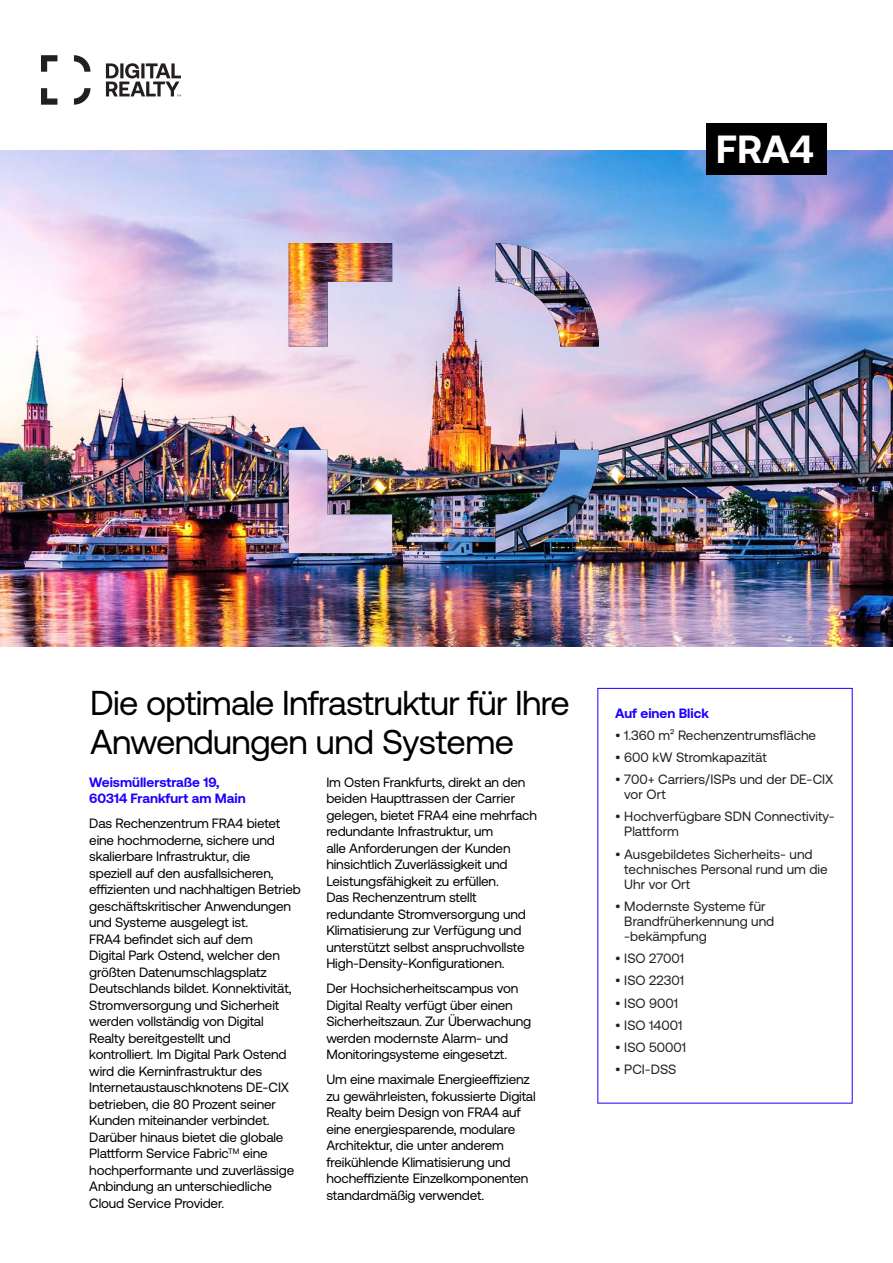
<style>
.page{position:relative;width:893px;height:1263px;background:#fff}
.page>*{position:absolute;margin:0;border:0;box-sizing:border-box;transform-origin:0 0}
.t1{font:700 39.15px "Aeonik";color:#fff}
.t2{font:34.5px/39px "Aeonik Pro";letter-spacing:-.02em;color:#000}
.t3{font:13.5px/16.5px "Aeonik Pro";letter-spacing:-.01em;color:#000}
.t4{font:13.5px/15px "Aeonik Pro";color:#231f20}
.t5{font:700 13.5px/16.5px "Aeonik Pro";color:#1f00ff}
</style>
<div class="page">
<img style="left:0;top:151px;width:893px;height:495px">
<img style="left:495px;top:450px;width:104px;height:103px">
<img style="left:495px;top:243px;width:104px;height:103px">
<img style="left:289px;top:450px;width:103px;height:103px">
<img style="left:289px;top:243px;width:103px;height:103px">
<div style="left:706px;top:123px;width:120px;height:52px;background:#000"></div>
<svg style="left:106px;top:63px;width:75px;height:33px"></svg>
<svg style="left:41px;top:55px;width:49px;height:50px"></svg>
<p class="t1" style="left:716px;top:127px;width:100px">FRA4</p>
<p class="t2" style="left:90px;top:683px;width:481px">Die optimale Infrastruktur für Ihre<br>Anwendungen und Systeme</p>
<p class="t5" style="left:89px;top:774px;width:158px">Weismüllerstraße 19,<br>60314 Frankfurt am Main</p>
<p class="t3" style="left:89px;top:815px;width:213px">Das Rechenzentrum FRA4 bietet eine hochmoderne, sichere und skalierbare Infrastruktur, die<br>speziell auf den ausfallsicheren, effizienten und nachhaltigen Betrieb geschäftskritischer Anwendungen und Systeme ausgelegt ist.<br>FRA4 befindet sich auf dem<br>Digital Park Ostend, welcher den größten Datenumschlagsplatz<br>Deutschlands bildet. Konnektivität,<br>Stromversorgung und Sicherheit werden vollständig von Digital<br>Realty bereitgestellt und<br>kontrolliert. Im Digital Park Ostend wird die Kerninfrastruktur des<br>Internetaustauschknotens DE-CIX betrieben, die 80 Prozent seiner<br>Kunden miteinander verbindet.<br>Darüber hinaus bietet die globale<br>Plattform Service Fabric<sup>TM</sup> eine hochperformante und zuverlässige<br>Anbindung an unterschiedliche<br>Cloud Service Provider.</p>
<p class="t3" style="left:326px;top:774px;width:212px">Im Osten Frankfurts, direkt an den beiden Haupttrassen der Carrier gelegen, bietet FRA4 eine mehrfach redundante Infrastruktur, um<br>alle Anforderungen der Kunden hinsichtlich Zuverlässigkeit und Leistungsfähigkeit zu erfüllen.<br>Das Rechenzentrum stellt redundante Stromversorgung und Klimatisierung zur Verfügung und unterstützt selbst anspruchvollste High-Density-Konfigurationen.</p>
<p class="t3" style="left:326px;top:980px;width:206px">Der Hochsicherheitscampus von<br>Digital Realty verfügt über einen<br>Sicherheitszaun. Zur Überwachung werden modernste Alarm- und<br>Monitoringsysteme eingesetzt.</p>
<p class="t3" style="left:326px;top:1071px;width:211px">Um eine maximale Energieeffizienz zu gewährleisten, fokussierte Digital Realty beim Design von FRA4 auf eine energiesparende, modulare Architektur, die unter anderem freikühlende Klimatisierung und hocheffiziente Einzelkomponenten standardmäßig verwendet.</p>
<p class="t5" style="left:615px;top:705px;width:95px">Auf einen Blick</p>
<p class="t4" style="left:615px;top:727px;width:202px">• 1.360 m² Rechenzentrumsfläche</p>
<p class="t4" style="left:615px;top:750px;width:153px">• 600 kW Stromkapazität</p>
<p class="t4" style="left:624px;top:772px;width:211px;text-indent:-9px">• 700+ Carriers/ISPs und der DE-CIX vor Ort</p>
<p class="t4" style="left:624px;top:809px;width:212px;text-indent:-9px">• Hochverfügbare SDN Connectivity-<br>Plattform</p>
<p class="t4" style="left:624px;top:846px;width:205px;text-indent:-9px">• Ausgebildetes Sicherheits- und technisches Personal rund um die<br>Uhr vor Ort</p>
<p class="t4" style="left:624px;top:899px;width:151px;text-indent:-9px">• Modernste Systeme für<br>Brandfrüherkennung und -bekämpfung</p>
<p class="t4" style="left:615px;top:951px;width:70px">• ISO 27001</p>
<p class="t4" style="left:615px;top:973px;width:70px">• ISO 22301</p>
<p class="t4" style="left:615px;top:995px;width:64px">• ISO 9001</p>
<p class="t4" style="left:615px;top:1018px;width:69px">• ISO 14001</p>
<p class="t4" style="left:615px;top:1040px;width:72px">• ISO 50001</p>
<p class="t4" style="left:615px;top:1062px;width:63px">• PCI-DSS</p>
</div>
